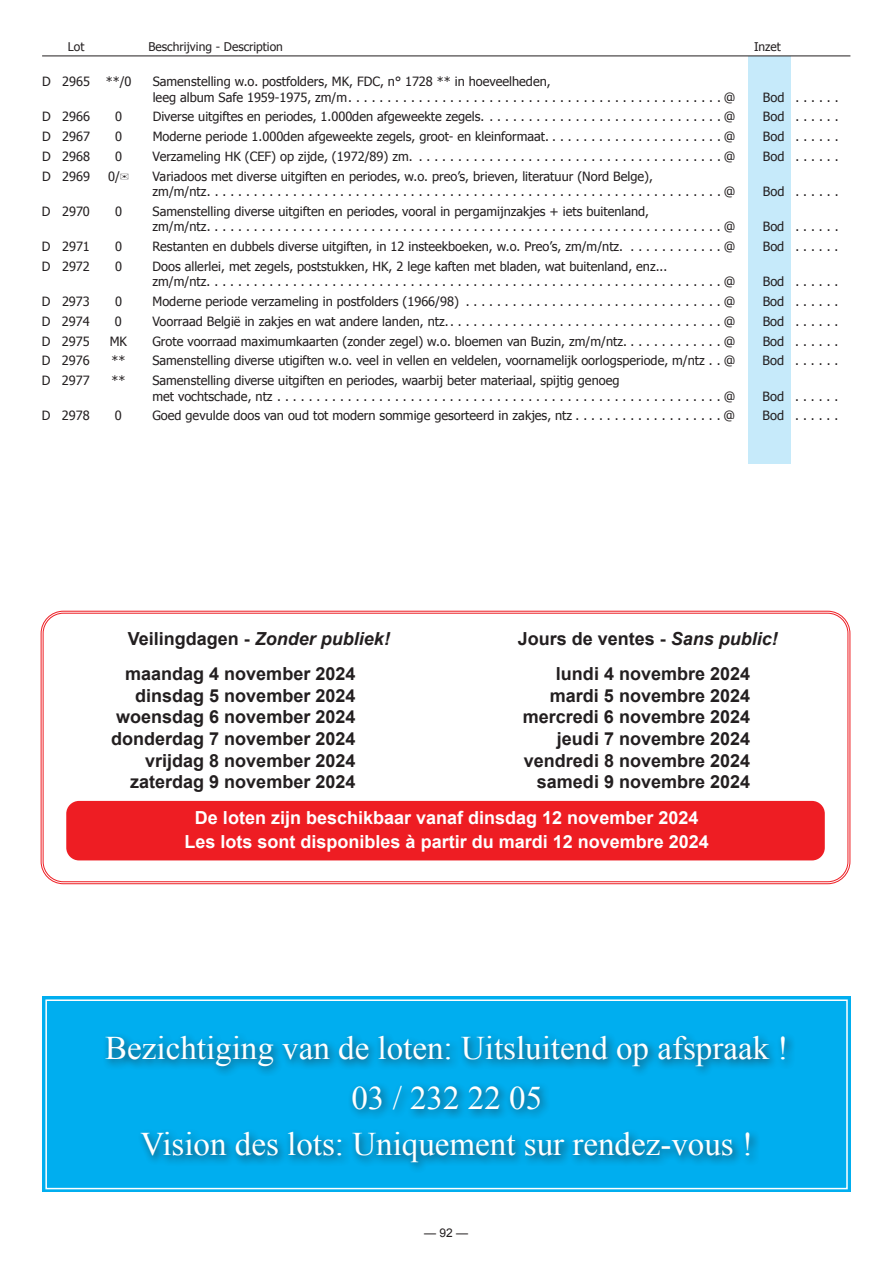
<style>
.page{position:relative;width:893px;height:1264px;background:#fff}
.page>*{position:absolute;margin:0;border:0;box-sizing:border-box;transform-origin:0 0}
.t1{font:33px/49.5px "Times New Roman";color:#fff;text-align:center}
.t2{font:700 18px "Arial";color:#231f20}
.t3{font:700 18px/24px "Arial";color:#fff;text-align:center}
.t4{font:italic 700 18px "Arial";color:#231f20}
.t5{font:12.75px/15.3px "Tahoma";color:#231f20}
.t6{font:12px "Tahoma";color:#231f20}
.t7{font:12px "Arial";color:#231f20}
.s1{font-style:normal}
.s2{font-style:italic}
</style>
<div class="page">
<div style="left:748px;top:56px;width:42px;height:407px;background:#c6eafa"></div>
<hr style="left:42px;top:56px;width:808px;height:1px;background:#231f20">
<div style="left:42px;top:996px;width:809px;height:196px;background:#00aeef"></div>
<div style="left:45px;top:999px;width:802px;height:190px;border:2px solid #fff"></div>
<div style="left:102px;top:1031px;width:693px;height:142px;background:#231f20;opacity:.75"></div>
<div style="left:66px;top:801px;width:758px;height:59px;background:#ee1d23;border-radius:13px"></div>
<p class="t6" style="left:68px;top:39px;width:18px">Lot</p>
<p class="t6" style="left:148px;top:39px;width:136px">Beschrijving - Description</p>
<p class="t6" style="left:754px;top:39px;width:28px">Inzet</p>
<p class="t5" style="left:42px;top:73px;width:91px">D 2965 **/0</p>
<p class="t5" style="left:153px;top:73px;width:584px">Samenstelling w.o. postfolders, MK, FDC, n° 1728 ** in hoeveelheden,<br>leeg album Safe 1959-1975, zm/m . . . . . . . . . . . . . . . . . . . . . . . . . . . . . . . . . . . . . . . . . . . . . . . @</p>
<p class="t5" style="left:763px;top:89px;width:77px">Bod . . . . . .</p>
<p class="t5" style="left:42px;top:109px;width:49px">D 2966</p>
<p class="t5" style="left:115px;top:109px;width:8px">0</p>
<p class="t5" style="left:153px;top:109px;width:584px">Diverse uitgiftes en periodes, 1.000den afgeweekte zegels. . . . . . . . . . . . . . . . . . . . . . . . . . . . . . @</p>
<p class="t5" style="left:762px;top:109px;width:77px">Bod . . . . . .</p>
<p class="t5" style="left:42px;top:128px;width:49px">D 2967</p>
<p class="t5" style="left:115px;top:128px;width:8px">0</p>
<p class="t5" style="left:153px;top:128px;width:584px">Moderne periode 1.000den afgeweekte zegels, groot- en kleinformaat. . . . . . . . . . . . . . . . . . . . . . @</p>
<p class="t5" style="left:762px;top:128px;width:77px">Bod . . . . . .</p>
<p class="t5" style="left:42px;top:148px;width:49px">D 2968</p>
<p class="t5" style="left:115px;top:148px;width:8px">0</p>
<p class="t5" style="left:153px;top:148px;width:584px">Verzameling HK (CEF) op zijde, (1972/89) zm. . . . . . . . . . . . . . . . . . . . . . . . . . . . . . . . . . . . . . . @</p>
<p class="t5" style="left:762px;top:148px;width:77px">Bod . . . . . .</p>
<p class="t5" style="left:42px;top:168px;width:49px">D 2969</p>
<p class="t5" style="left:108px;top:168px;width:22px">0/✉</p>
<p class="t5" style="left:153px;top:168px;width:584px">Variadoos met diverse uitgiften en periodes, w.o. preo’s, brieven, literatuur (Nord Belge),<br>zm/m/ntz . . . . . . . . . . . . . . . . . . . . . . . . . . . . . . . . . . . . . . . . . . . . . . . . . . . . . . . . . . . . . . . . . @</p>
<p class="t5" style="left:762px;top:183px;width:77px">Bod . . . . . .</p>
<p class="t5" style="left:42px;top:203px;width:49px">D 2970</p>
<p class="t5" style="left:115px;top:203px;width:8px">0</p>
<p class="t5" style="left:153px;top:203px;width:584px">Samenstelling diverse uitgiften en periodes, vooral in pergamijnzakjes + iets buitenland,<br>zm/m/ntz . . . . . . . . . . . . . . . . . . . . . . . . . . . . . . . . . . . . . . . . . . . . . . . . . . . . . . . . . . . . . . . . . @</p>
<p class="t5" style="left:762px;top:218px;width:77px">Bod . . . . . .</p>
<p class="t5" style="left:42px;top:238px;width:49px">D 2971</p>
<p class="t5" style="left:115px;top:238px;width:8px">0</p>
<p class="t5" style="left:152px;top:238px;width:584px">Restanten en dubbels diverse uitgiften, in 12 insteekboeken, w.o. Preo’s, zm/m/ntz. . . . . . . . . . . . @</p>
<p class="t5" style="left:762px;top:238px;width:77px">Bod . . . . . .</p>
<p class="t5" style="left:42px;top:258px;width:49px">D 2972</p>
<p class="t5" style="left:115px;top:258px;width:8px">0</p>
<p class="t5" style="left:152px;top:258px;width:584px">Doos allerlei, met zegels, poststukken, HK, 2 lege kaften met bladen, wat buitenland, enz...<br>zm/m/ntz. . . . . . . . . . . . . . . . . . . . . . . . . . . . . . . . . . . . . . . . . . . . . . . . . . . . . . . . . . . . . . . . . @</p>
<p class="t5" style="left:762px;top:273px;width:77px">Bod . . . . . .</p>
<p class="t5" style="left:42px;top:293px;width:49px">D 2973</p>
<p class="t5" style="left:115px;top:293px;width:8px">0</p>
<p class="t5" style="left:152px;top:293px;width:584px">Moderne periode verzameling in postfolders (1966/98) . . . . . . . . . . . . . . . . . . . . . . . . . . . . . . . . @</p>
<p class="t5" style="left:762px;top:293px;width:77px">Bod . . . . . .</p>
<p class="t5" style="left:42px;top:313px;width:49px">D 2974</p>
<p class="t5" style="left:115px;top:313px;width:8px">0</p>
<p class="t5" style="left:152px;top:313px;width:584px">Voorraad België in zakjes en wat andere landen, ntz. . . . . . . . . . . . . . . . . . . . . . . . . . . . . . . . . . . @</p>
<p class="t5" style="left:762px;top:313px;width:77px">Bod . . . . . .</p>
<p class="t5" style="left:42px;top:333px;width:49px">D 2975</p>
<p class="t5" style="left:110px;top:333px;width:19px">MK</p>
<p class="t5" style="left:152px;top:333px;width:584px">Grote voorraad maximumkaarten (zonder zegel) w. o. bloemen van Buzin, zm/m/ntz. . . . . . . . . . . . @</p>
<p class="t5" style="left:762px;top:333px;width:77px">Bod . . . . . .</p>
<p class="t5" style="left:42px;top:352px;width:49px">D 2976</p>
<p class="t5" style="left:111px;top:352px;width:15px">**</p>
<p class="t5" style="left:152px;top:352px;width:584px">Samenstelling diverse utigiften w.o. veel in vellen en veldelen, voornamelijk oorlogsperiode, m/ntz . @</p>
<p class="t5" style="left:762px;top:352px;width:77px">Bod . . . . . .</p>
<p class="t5" style="left:42px;top:372px;width:49px">D 2977</p>
<p class="t5" style="left:111px;top:372px;width:15px">**</p>
<p class="t5" style="left:152px;top:372px;width:584px">Samenstelling diverse uitgiften en periodes, waarbij beter materiaal, spijtig genoeg<br>met vochtschade, ntz . . . . . . . . . . . . . . . . . . . . . . . . . . . . . . . . . . . . . . . . . . . . . . . . . . . . . . . . @</p>
<p class="t5" style="left:762px;top:388px;width:77px">Bod . . . . . .</p>
<p class="t5" style="left:42px;top:407px;width:49px">D 2978</p>
<p class="t5" style="left:115px;top:407px;width:8px">0</p>
<p class="t5" style="left:152px;top:407px;width:584px">Goed gevulde doos van oud tot modern sommige gesorteerd in zakjes, ntz . . . . . . . . . . . . . . . . . . @</p>
<p class="t5" style="left:762px;top:407px;width:77px">Bod . . . . . .</p>
<h2 class="t4" style="left:128px;top:627px;width:263px"><span class="s1">Veilingdagen -</span> Zonder publiek!</h2>
<h2 class="t2" style="left:517px;top:627px;width:262px">Jours de ventes - <span class="s2">Sans public!</span></h2>
<h2 class="t2" style="left:125px;top:662px;width:232px">maandag 4 november 2024</h2>
<h2 class="t2" style="left:556px;top:662px;width:196px">lundi 4 novembre 2024</h2>
<h2 class="t2" style="left:135px;top:683px;width:222px">dinsdag 5 november 2024</h2>
<h2 class="t2" style="left:550px;top:683px;width:202px">mardi 5 novembre 2024</h2>
<h2 class="t2" style="left:116px;top:705px;width:241px">woensdag 6 november 2024</h2>
<h2 class="t2" style="left:523px;top:705px;width:229px">mercredi 6 novembre 2024</h2>
<h2 class="t2" style="left:111px;top:727px;width:246px">donderdag 7 november 2024</h2>
<h2 class="t2" style="left:557px;top:727px;width:195px">jeudi 7 novembre 2024</h2>
<h2 class="t2" style="left:145px;top:748px;width:212px">vrijdag 8 november 2024</h2>
<h2 class="t2" style="left:524px;top:748px;width:228px">vendredi 8 novembre 2024</h2>
<h2 class="t2" style="left:130px;top:770px;width:227px">zaterdag 9 november 2024</h2>
<h2 class="t2" style="left:537px;top:770px;width:215px">samedi 9 novembre 2024</h2>
<h2 class="t3" style="left:184px;top:806px;width:526px">De loten zijn beschikbaar vanaf dinsdag 12 november 2024<br>Les lots sont disponibles à partir du mardi 12 novembre 2024</h2>
<h1 class="t1" style="left:105px;top:1023px;width:684px">Bezichtiging van de loten: Uitsluitend op afspraak !<br>03 / 232 22 05</h1>
<h1 class="t1" style="left:141px;top:1119px;width:614px">Vision des lots: Uniquement sur rendez-vous !</h1>
<p class="t7" style="left:424px;top:1225px;width:46px">— 92 —</p>
</div>
